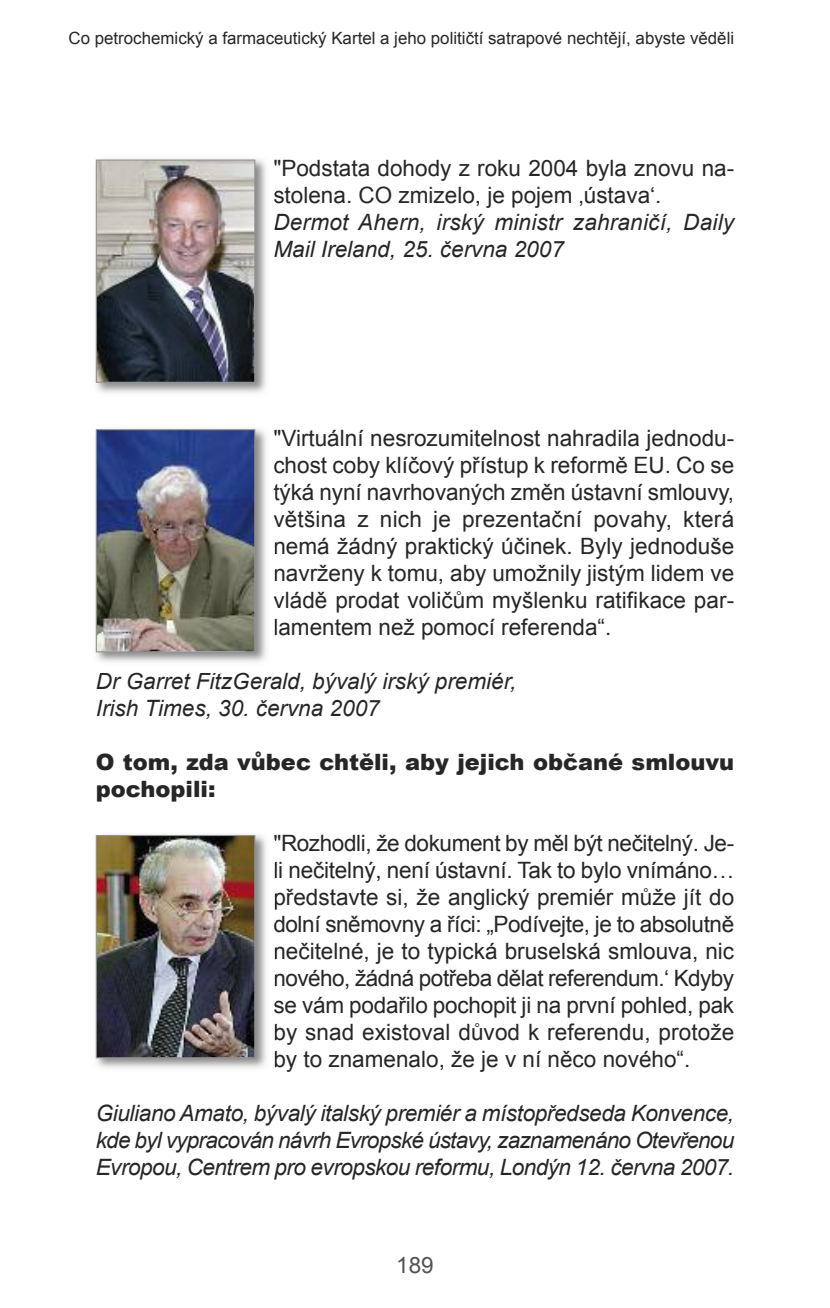
<style>
.page{position:relative;width:830px;height:1308px;background:#fff}
.page>*{position:absolute;margin:0;border:0;box-sizing:border-box;transform-origin:0 0}
.t1{font:22.5px/27px "Arial";color:#272627;text-align:justify}
.t2{font:italic 22.5px/27px "Arial";color:#272627}
.t3{font:900 22.5px/27px "Arial";color:#272627}
.t4{font:22.5px "Arial";color:#525152}
.t5{font:16.88px "Arial";color:#272627}
</style>
<div class="page">
<img style="left:95px;top:429px;width:181px;height:244px">
<svg style="left:274px;top:430px;width:2px;height:7px"></svg>
<svg style="left:274px;top:461px;width:2px;height:12px"></svg>
<svg style="left:274px;top:484px;width:2px;height:17px"></svg>
<svg style="left:273px;top:514px;width:3px;height:9px"></svg>
<svg style="left:275px;top:541px;width:1px;height:13px"></svg>
<svg style="left:275px;top:568px;width:1px;height:15px"></svg>
<svg style="left:273px;top:595px;width:3px;height:9px"></svg>
<svg style="left:275px;top:619px;width:1px;height:16px"></svg>
<img style="left:98px;top:672px;width:92px;height:1px">
<img style="left:98px;top:431px;width:155px;height:219px">
<div style="left:96px;top:429px;width:159px;height:223px;border:1px solid #939393"></div>
<img style="left:95px;top:159px;width:181px;height:234px">
<svg style="left:274px;top:160px;width:2px;height:8px"></svg>
<svg style="left:274px;top:190px;width:2px;height:13px"></svg>
<svg style="left:274px;top:220px;width:2px;height:10px"></svg>
<svg style="left:274px;top:247px;width:2px;height:10px"></svg>
<img style="left:98px;top:161px;width:155px;height:220px">
<div style="left:96px;top:159px;width:159px;height:224px;border:1px solid #939393"></div>
<img style="left:95px;top:834px;width:181px;height:234px">
<svg style="left:274px;top:835px;width:2px;height:8px"></svg>
<svg style="left:275px;top:862px;width:1px;height:18px"></svg>
<svg style="left:275px;top:891px;width:1px;height:18px"></svg>
<svg style="left:274px;top:919px;width:2px;height:13px"></svg>
<svg style="left:275px;top:945px;width:1px;height:16px"></svg>
<svg style="left:275px;top:972px;width:1px;height:16px"></svg>
<svg style="left:274px;top:1000px;width:2px;height:14px"></svg>
<svg style="left:275px;top:1024px;width:1px;height:18px"></svg>
<svg style="left:275px;top:1051px;width:1px;height:17px"></svg>
<img style="left:98px;top:837px;width:155px;height:219px">
<div style="left:96px;top:835px;width:159px;height:223px;border:1px solid #939393"></div>
<p class="t5" style="left:68px;top:29px;width:667px">Co petrochemický a farmaceutický Kartel a jeho političtí satrapové nechtějí, abyste věděli</p>
<p class="t1" style="left:273px;top:155px;width:462px">"Podstata dohody z roku 2004 byla znovu na&shy;stolena. CO zmizelo, je pojem ‚ústava‘.</p>
<p class="t2" style="left:273px;top:209px;width:462px">Dermot Ahern, irský ministr zahraničí, Daily<br>Mail Ireland, 25. června 2007</p>
<p class="t1" style="left:273px;top:425px;width:462px">"Virtuální nesrozumitelnost nahradila jednodu&shy;chost coby klíčový přístup k reformě EU. Co se týká nyní navrhovaných změn ústavní smlouvy, většina z nich je prezentační povahy, která nemá žádný praktický účinek. Byly jednoduše navrženy k tomu, aby umožnily jistým lidem ve vládě prodat voličům myšlenku ratifikace par&shy;lamentem než pomocí referenda“.</p>
<p class="t2" style="left:96px;top:668px;width:422px">Dr Garret FitzGerald, bývalý irský premiér,<br>Irish Times, 30. června 2007</p>
<p class="t3" style="left:96px;top:747px;width:639px">O tom, zda vůbec chtěli, aby jejich občané smlouvu pochopili:</p>
<p class="t1" style="left:273px;top:830px;width:462px">"Rozhodli, že dokument by měl být nečitelný. Je&shy;li nečitelný, není ústavní. Tak to bylo vnímáno… představte si, že anglický premiér může jít do dolní sněmovny a říci: „Podívejte, je to absolutně nečitelné, je to typická bruselská smlouva, nic nového, žádná potřeba dělat referendum.‘ Kdyby se vám podařilo pochopit ji na první pohled, pak by snad existoval důvod k referendu, protože by to znamenalo, že je v ní něco nového“.</p>
<p class="t2" style="left:96px;top:1100px;width:639px;text-align:justify">Giuliano Amato, bývalý italský premiér a místopředseda Konvence, kde byl vypracován návrh Evropské ústavy, zaznamenáno Otevřenou Evropou, Centrem pro evropskou reformu, Londýn 12. června 2007.</p>
<p class="t4" style="left:396px;top:1252px;width:39px">189</p>
</div>
